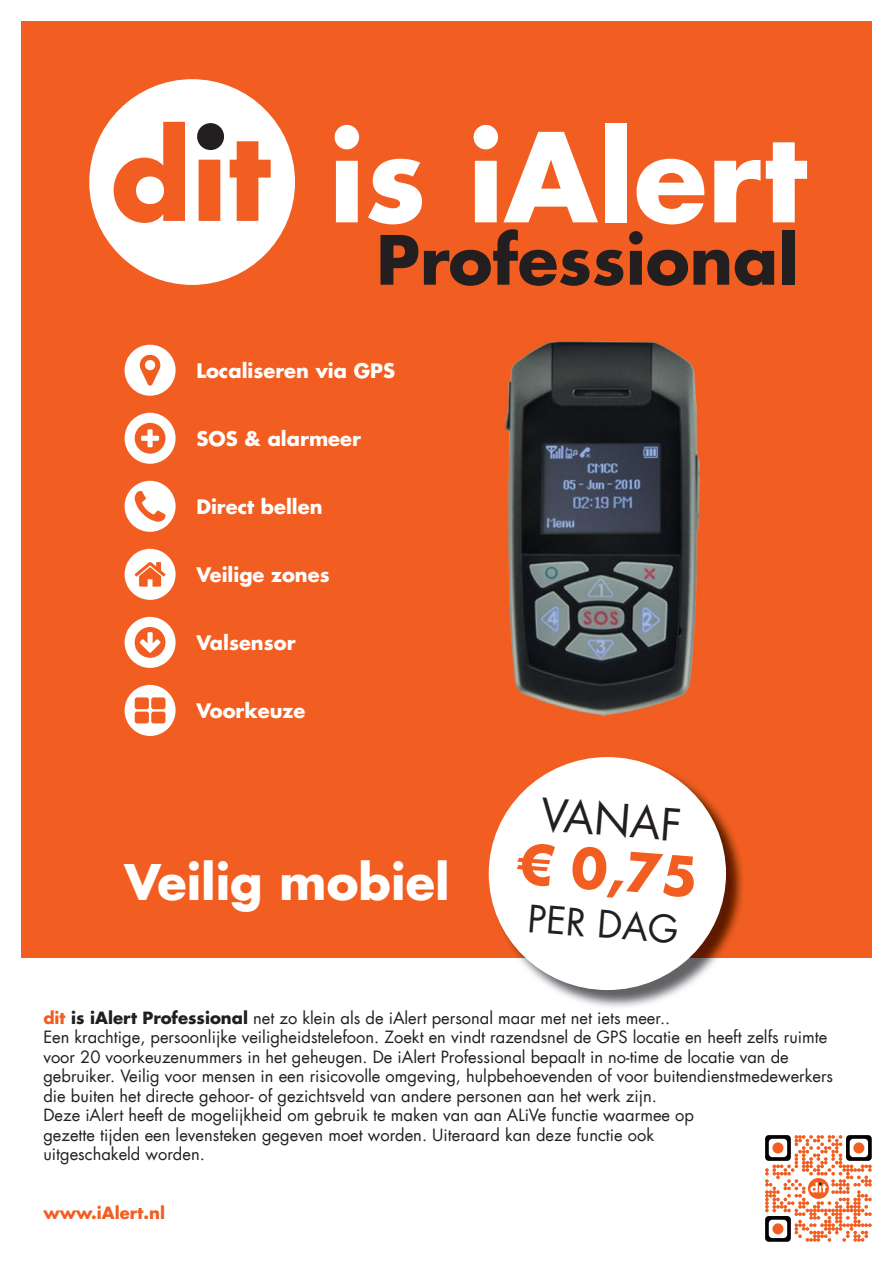
<style>
.page{position:relative;width:893px;height:1263px;background:#fff}
.page>*{position:absolute;margin:0;border:0;box-sizing:border-box;transform-origin:0 0}
.t1{font:700 120px "Futura LT";color:#fff}
.t2{font:700 66px "Futura LT";color:#231f20}
.t3{font:700 52.8px "Futura LT";color:#f25e21}
.t4{font:700 48px "Futura LT";color:#fff}
.t5{font:43.5px "Futura LT";color:#231f20}
.t6{font:36.9px "Futura LT";color:#231f20}
.t7{font:700 19.5px "Futura LT";color:#fff}
.t8{font:16.5px/19.5px "Futura LT";color:#231f20}
.t9{font:700 16.5px "Futura LT";color:#f25e21}
.s1{font-weight:700;color:#f25e21}
.s2{font-weight:700}
</style>
<div class="page">
<div style="left:21px;top:21px;width:851px;height:936px;background:#f25e21"></div>
<div style="left:89px;top:79px;width:206px;height:206px;background:#fff;border-radius:50%"></div>
<svg style="left:114px;top:122px;width:157px;height:101px"></svg>
<div style="left:125px;top:345px;width:51px;height:51px;background:#fff;border-radius:50%"></div>
<svg style="left:140px;top:355px;width:20px;height:31px"></svg>
<div style="left:125px;top:413px;width:51px;height:51px;background:#fff;border-radius:50%"></div>
<svg style="left:135px;top:423px;width:30px;height:31px"></svg>
<div style="left:125px;top:481px;width:51px;height:51px;background:#fff;border-radius:50%"></div>
<svg style="left:135px;top:491px;width:30px;height:31px"></svg>
<div style="left:125px;top:549px;width:51px;height:51px;background:#fff;border-radius:50%"></div>
<svg style="left:135px;top:562px;width:31px;height:25px"></svg>
<div style="left:125px;top:617px;width:51px;height:51px;background:#fff;border-radius:50%"></div>
<svg style="left:135px;top:627px;width:30px;height:31px"></svg>
<div style="left:125px;top:685px;width:51px;height:51px;background:#fff;border-radius:50%"></div>
<svg style="left:135px;top:697px;width:30px;height:26px"></svg>
<img style="left:505px;top:341px;width:194px;height:375px">
<img style="left:491px;top:759px;width:254px;height:248px">
<div style="left:489px;top:757px;width:237px;height:233px;background:#fff;border-radius:50%"></div>
<svg style="left:765px;top:1135px;width:107px;height:107px"></svg>
<h1 class="t1" style="left:329px;top:98px;width:480px">is iAlert</h1>
<h2 class="t2" style="left:376px;top:216px;width:423px">Professional</h2>
<p class="t7" style="left:196px;top:357px;width:200px">Localiseren via GPS</p>
<p class="t7" style="left:196px;top:425px;width:166px">SOS &amp; alarmeer</p>
<p class="t7" style="left:196px;top:493px;width:128px">Direct bellen</p>
<p class="t7" style="left:196px;top:562px;width:135px">Veilige zones</p>
<p class="t7" style="left:196px;top:630px;width:101px">Valsensor</p>
<p class="t7" style="left:196px;top:698px;width:111px">Voorkeuze</p>
<h3 class="t4" style="left:125px;top:850px;width:326px">Veilig mobiel</h3>
<h3 class="t5" style="left:544px;top:786px;width:142px;rotate:5deg">VANAF</h3>
<h3 class="t3" style="left:520px;top:827px;width:183px;rotate:5deg">€ 0,75</h3>
<h3 class="t6" style="left:529px;top:895px;width:152px;rotate:4deg">PER DAG</h3>
<p class="t8" style="left:43px;top:1008px;width:791px"><span class="s1">dit</span> <span class="s2">is iAlert Professional</span> net zo klein als de iAlert personal maar met net iets meer..<br>Een krachtige, persoonlijke veiligheidstelefoon. Zoekt en vindt razendsnel de GPS locatie en heeft zelfs ruimte voor 20 voorkeuzenummers in het geheugen. De iAlert Professional bepaalt in no-time de locatie van de gebruiker. Veilig voor mensen in een risicovolle omgeving, hulpbehoevenden of voor buitendienstmedewerkers die buiten het directe gehoor- of gezichtsveld van andere personen aan het werk zijn.<br>Deze iAlert heeft de mogelijkheid om gebruik te maken van aan ALiVe functie waarmee op<br>gezette tijden een levensteken gegeven moet worden. Uiteraard kan deze functie ook<br>uitgeschakeld worden.</p>
<p class="t9" style="left:43px;top:1202px;width:123px">www.iAlert.nl</p>
</div>
